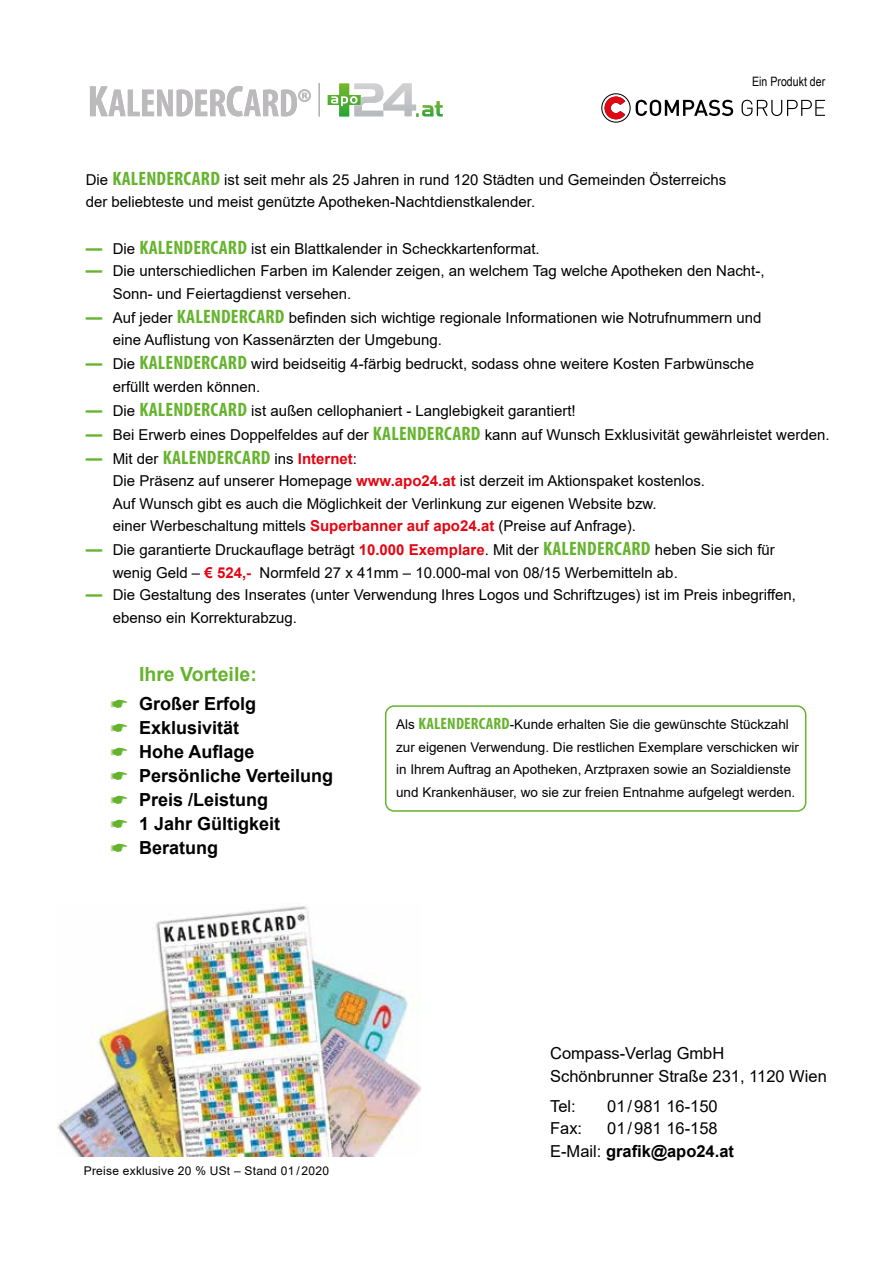
<style>
.page{position:relative;width:893px;height:1263px;background:#fff}
.page>*{position:absolute;margin:0;border:0;box-sizing:border-box;transform-origin:0 0}
.t1{font:700 condensed 19.5px "Myriad Pro";letter-spacing:.01em;color:#65b32e}
.t2{font:700 19.5px "Arial";color:#65b32e}
.t3{font:700 18px/24px "Arial";color:#000}
.t4{font:16.5px/22.5px "Arial";color:#000}
.t5{font:15px/22.5px "Arial";color:#000}
.t6{font:13.5px/22.5px "Arial";color:#000}
.t7{font:12.9px "Arial Narrow";color:#000}
.t8{font:12px "Arial";letter-spacing:.02em;color:#000}
.s1{font-family:"Myriad Pro";font-weight:700;font-stretch:condensed;font-size:19.5px;color:#65b32e}
.s2{font-weight:700;font-size:16.5px;color:#65b32e}
.s3{font-family:"Arial";font-stretch:normal;font-size:16.5px}
.s4{font-family:"Arial";font-weight:400;font-stretch:normal;font-size:15px;color:#000}
.s5{font-family:"Arial";font-stretch:normal;font-size:15px;color:#e30613}
.s6{font-weight:700;color:#e30613}
.s7{font-family:"Myriad Pro";font-weight:700;font-stretch:condensed;font-size:16.5px;color:#65b32e}
.s8{font-weight:700}
</style>
<div class="page">
<svg style="left:601px;top:93px;width:30px;height:30px"></svg>
<svg style="left:602px;top:94px;width:28px;height:28px"></svg>
<svg style="left:636px;top:100px;width:97px;height:16px"></svg>
<svg style="left:742px;top:100px;width:83px;height:16px"></svg>
<img style="left:57px;top:904px;width:363px;height:253px">
<img style="left:361px;top:83px;width:55px;height:33px">
<img style="left:435px;top:101px;width:8px;height:15px">
<img style="left:328px;top:83px;width:33px;height:33px">
<div style="left:385px;top:705px;width:421px;height:107px;border:2px solid #65b32e;border-radius:9px"></div>
<svg style="left:416px;top:105px;width:17px;height:11px"></svg>
<svg style="left:331px;top:96px;width:30px;height:10px"></svg>
<hr style="left:319px;top:83px;width:1px;height:34px;background:#b1b1b1">
<svg style="left:90px;top:86px;width:221px;height:30px"></svg>
<p class="t7" style="left:752px;top:71px;width:75px">Ein Produkt der</p>
<p class="t5" style="left:86px;top:168px;width:642px">Die <span class="s1">KALENDERCARD</span> ist seit mehr als 25 Jahren in rund 120 Städten und Gemeinden Österreichs der beliebteste und meist genützte Apotheken-Nachtdienstkalender.</p>
<p class="t5" style="left:86px;top:237px;width:455px"><span class="s2">—</span> Die <span class="s1">KALENDERCARD</span> ist ein Blattkalender in Scheckkartenformat.</p>
<p class="t5" style="left:113px;top:260px;width:653px;text-indent:-27px"><span class="s2">—</span> Die unterschiedlichen Farben im Kalender zeigen, an welchem Tag welche Apotheken den Nacht-,<br>Sonn- und Feiertagdienst versehen.</p>
<p class="t5" style="left:113px;top:306px;width:650px;text-indent:-27px"><span class="s2">—</span> Auf jeder <span class="s1">KALENDERCARD</span> befinden sich wichtige regionale Informationen wie Notrufnummern und eine Auflistung von Kassenärzten der Umgebung.</p>
<p class="t5" style="left:113px;top:353px;width:643px;text-indent:-27px"><span class="s2">—</span> Die <span class="s1">KALENDERCARD</span> wird beidseitig 4-färbig bedruckt, sodass ohne weitere Kosten Farbwünsche erfüllt werden können.</p>
<p class="t5" style="left:86px;top:399px;width:491px"><span class="s2">—</span> Die <span class="s1">KALENDERCARD</span> ist außen cellophaniert - Langlebigkeit garantiert!</p>
<p class="t5" style="left:86px;top:423px;width:745px"><span class="s2">—</span> Bei Erwerb eines Doppelfeldes auf der <span class="s1">KALENDERCARD</span> kann auf Wunsch Exklusivität gewährleistet werden.</p>
<h1 class="t1" style="left:86px;top:445px;width:273px"><span class="s3">—</span> <span class="s4">Mit der</span> KALENDERCARD <span class="s4">ins</span> <span class="s5">Internet</span><span class="s4">:</span></h1>
<p class="t5" style="left:113px;top:470px;width:594px">Die Präsenz auf unserer Homepage <span class="s6">www.apo24.at</span> ist derzeit im Aktionspaket kostenlos.<br>Auf Wunsch gibt es auch die Möglichkeit der Verlinkung zur eigenen Website bzw.<br>einer Werbeschaltung mittels <span class="s6">Superbanner auf apo24.at</span> (Preise auf Anfrage).</p>
<p class="t5" style="left:113px;top:539px;width:664px;text-indent:-27px"><span class="s2">—</span> Die garantierte Druckauflage beträgt <span class="s6">10.000 Exemplare</span>. Mit der <span class="s1">KALENDERCARD</span> heben Sie sich für wenig Geld – <span class="s6">€ 524,-</span> Normfeld 27 x 41mm – 10.000-mal von 08/15 Werbemitteln ab.</p>
<p class="t5" style="left:113px;top:584px;width:685px;text-indent:-27px"><span class="s2">—</span> Die Gestaltung des Inserates (unter Verwendung Ihres Logos und Schriftzuges) ist im Preis inbegriffen, ebenso ein Korrekturabzug.</p>
<h1 class="t2" style="left:139px;top:661px;width:119px">Ihre Vorteile:</h1>
<p class="t3" style="left:139px;top:692px;width:196px">Großer Erfolg<br>Exklusivität<br>Hohe Auflage<br>Persönliche Verteilung<br>Preis /Leistung<br>1 Jahr Gültigkeit<br>Beratung</p>
<p class="t6" style="left:396px;top:713px;width:404px">Als <span class="s7">KALENDERCARD</span>-Kunde erhalten Sie die gewünschte Stückzahl zur eigenen Verwendung. Die restlichen Exemplare verschicken wir in Ihrem Auftrag an Apotheken, Arztpraxen sowie an Sozialdienste und Krankenhäuser, wo sie zur freien Entnahme aufgelegt werden.</p>
<p class="t8" style="left:84px;top:1163px;width:247px">Preise exklusive 20 % USt – Stand 01 / 2020</p>
<p class="t4" style="left:550px;top:1042px;width:278px">Compass-Verlag GmbH<br>Schönbrunner Straße 231, 1120 Wien</p>
<p class="t4" style="left:550px;top:1095px;width:27px">Tel:</p>
<p class="t4" style="left:607px;top:1095px;width:112px">01/981 16-150</p>
<p class="t4" style="left:550px;top:1117px;width:34px">Fax:</p>
<p class="t4" style="left:550px;top:1117px;width:185px;text-indent:57px">01/981 16-158<br>E-Mail: <span class="s8">grafik@apo24.at</span></p>
</div>
